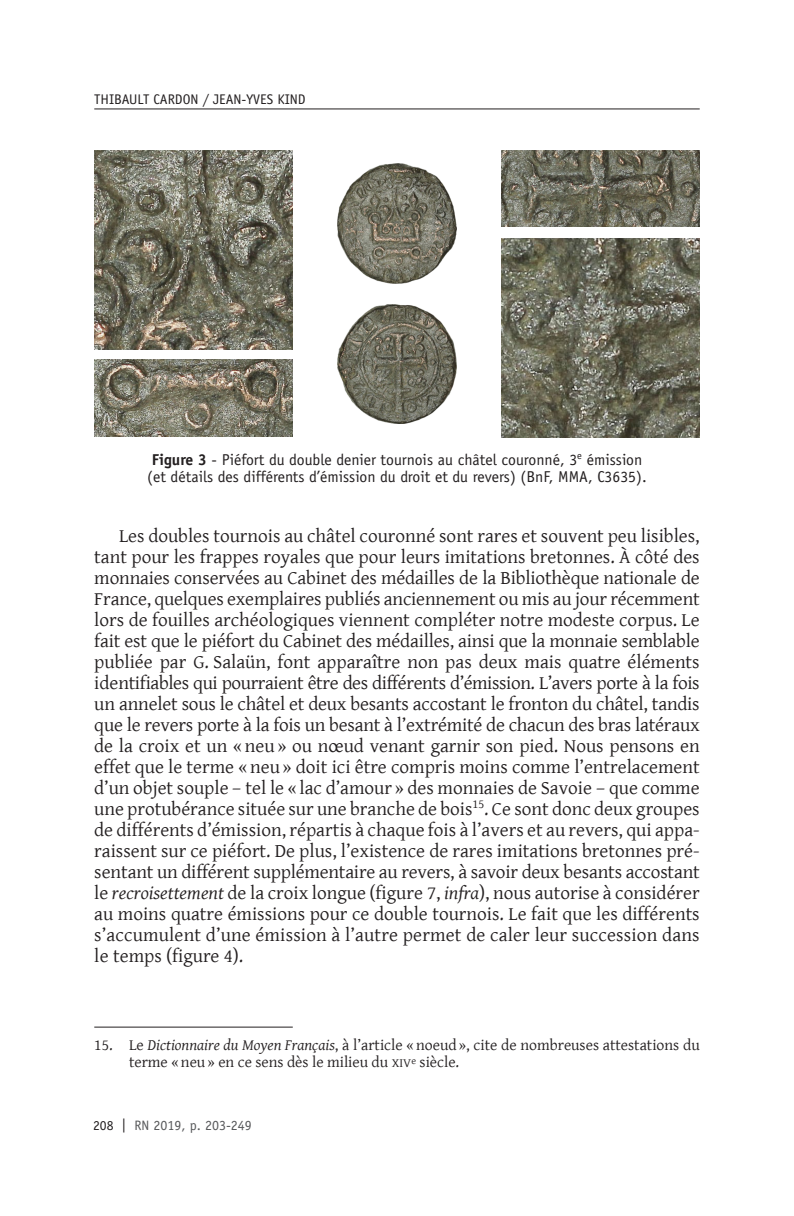
<style>
.page{position:relative;width:794px;height:1216px;background:#fff}
.page>*{position:absolute;margin:0;border:0;box-sizing:border-box;transform-origin:0 0}
.t1{font:19.25px/21px "Gentium Basic";letter-spacing:.01em;color:#231f20;text-align:justify}
.t2{font:15.75px/17.5px "Officina Sans";color:#231f20}
.t3{font:15.75px/17.5px "Gentium Basic";color:#231f20}
.t4{font:14px "Officina Sans";color:#231f20}
.t5{font:14px "Officina Sans";color:#57585a}
.s1{font-weight:700}
.s2{font-style:italic}
.s3{font-family:"Gentium Basic SC800";font-size:12.6px}
.s4{font-size:13.65px;color:#231f20}
.s5{color:#231f20}
.s6{font-size:13.65px}
</style>
<div class="page">
<hr style="left:94px;top:108px;width:605px;height:1px;background:#231f20">
<img style="left:94px;top:151px;width:199px;height:198px">
<img style="left:94px;top:359px;width:199px;height:78px">
<img style="left:337px;top:164px;width:119px;height:119px">
<img style="left:337px;top:304px;width:119px;height:119px">
<img style="left:501px;top:150px;width:198px;height:77px">
<img style="left:501px;top:239px;width:198px;height:198px">
<hr style="left:94px;top:1026px;width:199px;height:1px;background:#231f20">
<p class="t4" style="left:94px;top:91px;width:213px">THIBAULT CARDON / JEAN-YVES KIND</p>
<p class="t2" style="left:147px;top:450px;width:501px"><span class="s1">Figure 3</span> - Piéfort du double denier tournois au châtel couronné, 3<sup>e</sup> émission (et détails des différents d’émission du droit et du revers) (BnF, MMA, C3635).</p>
<p class="t1" style="left:94px;top:524px;width:607px;text-indent:25px">Les doubles tournois au châtel couronné sont rares et souvent peu lisibles, tant pour les frappes royales que pour leurs imitations bretonnes. À côté des monnaies conservées au Cabinet des médailles de la Bibliothèque nationale de France, quelques exemplaires publiés anciennement ou mis au jour récemment lors de fouilles archéologiques viennent compléter notre modeste corpus. Le fait est que le piéfort du Cabinet des médailles, ainsi que la monnaie semblable publiée par G. Salaün, font apparaître non pas deux mais quatre éléments identifiables qui pourraient être des différents d’émission. L’avers porte à la fois un annelet sous le châtel et deux besants accostant le fronton du châtel, tandis que le revers porte à la fois un besant à l’extrémité de chacun des bras latéraux de la croix et un «neu» ou nœud venant garnir son pied. Nous pensons en effet que le terme «neu» doit ici être compris moins comme l’entrelacement d’un objet souple – tel le « lac d’amour » des monnaies de Savoie – que comme une protubérance située sur une branche de bois<sup>15</sup>. Ce sont donc deux groupes de différents d’émission, répartis à chaque fois à l’avers et au revers, qui appa&shy;raissent sur ce piéfort. De plus, l’existence de rares imitations bretonnes pré&shy;sentant un différent supplémentaire au revers, à savoir deux besants accostant le <span class="s2">recroisettement</span> de la croix longue (figure 7, <span class="s2">infra</span>), nous autorise à considérer au moins quatre émissions pour ce double tournois. Le fait que les différents s’accumulent d’une émission à l’autre permet de caler leur succession dans le temps (figure 4).</p>
<p class="t3" style="left:129px;top:1035px;width:572px;text-indent:-35px">15. Le <span class="s2">Dictionnaire du Moyen Français</span>, à l’article «noeud», cite de nombreuses attestations du terme «neu» en ce sens dès le milieu du <span class="s3">xiv</span><sup>e</sup> siècle.</p>
<p class="t5" style="left:93px;top:1116px;width:160px"><span class="s4">208</span> <span class="s5">|</span> <span class="s6">RN</span> 2019, p. 203-249</p>
</div>
